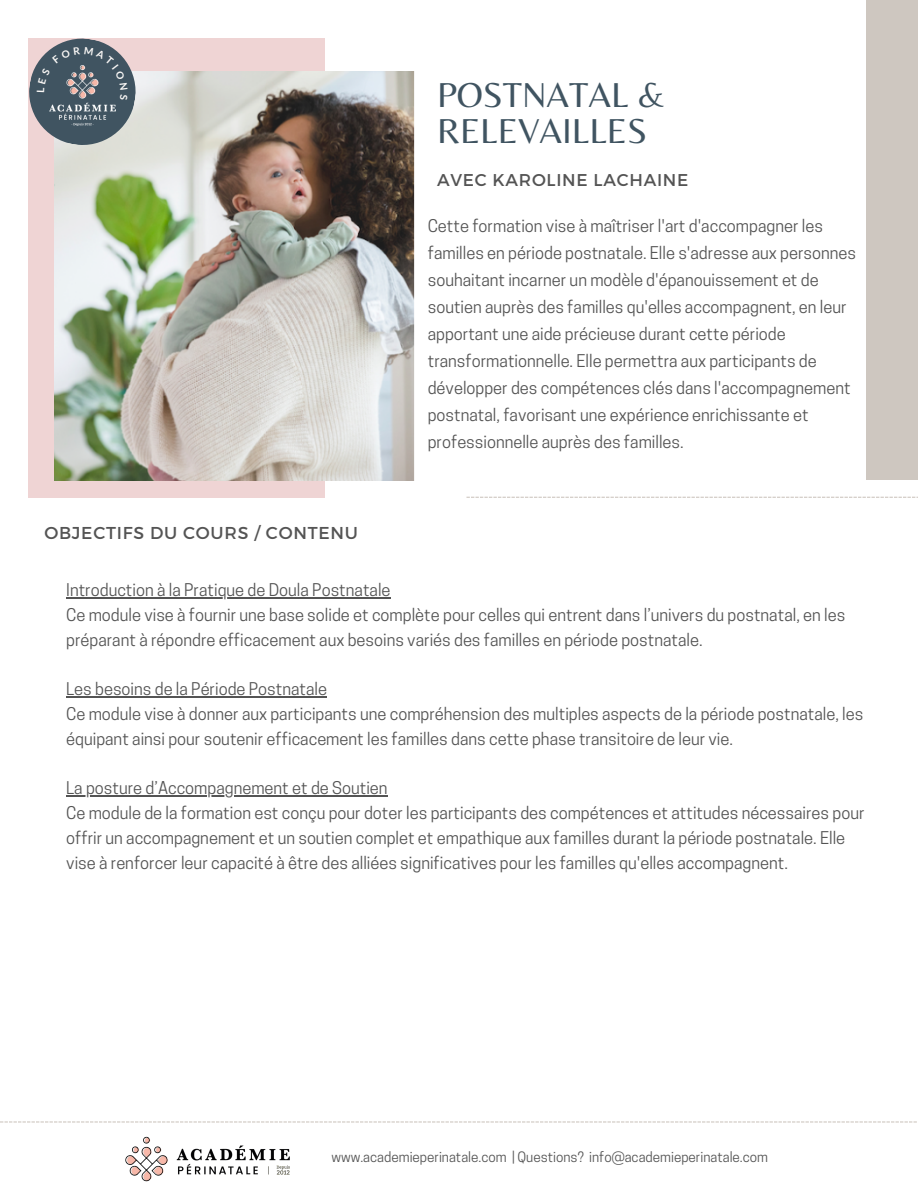
<style>
.page{position:relative;width:918px;height:1188px;background:#fff}
.page>*{position:absolute;margin:0;border:0;box-sizing:border-box;transform-origin:0 0}
.t1{font:36px/36px "Belleza";color:#405461}
.t2{font:17.25px "Montserrat";letter-spacing:.045em;color:#545454}
.t3{font:17.1px "Montserrat";letter-spacing:.045em;color:#545454}
.t4{font:16.5px/27px "Cooper Hewitt";color:#545454}
.t5{font:13.5px "Cooper Hewitt";color:#545454}
</style>
<div class="page">
<div style="left:28px;top:38px;width:297px;height:459px;background:#efd4d4"></div>
<img style="left:55px;top:72px;width:360px;height:408px">
<svg style="left:466px;top:497px;width:452px;height:1px"></svg>
<div style="left:866px;top:0;width:52px;height:479px;background:#cec7c0"></div>
<hr style="left:66px;top:598px;width:325px;height:1px;background:#545454">
<hr style="left:66px;top:697px;width:261px;height:1px;background:#545454">
<hr style="left:66px;top:796px;width:322px;height:1px;background:#545454">
<img style="left:125px;top:1136px;width:165px;height:46px">
<svg style="left:0;top:1121px;width:917px;height:2px"></svg>
<svg style="left:29px;top:38px;width:111px;height:111px"></svg>
<h1 class="t1" style="left:437px;top:76px;width:230px">POSTNATAL &amp;<br>RELEVAILLES</h1>
<p class="t3" style="left:437px;top:169px;width:253px">AVEC KAROLINE LACHAINE</p>
<p class="t2" style="left:44px;top:521px;width:315px">OBJECTIFS DU COURS / CONTENU</p>
<p class="t4" style="left:428px;top:215px;width:430px">Cette formation vise à maîtriser l'art d'accompagner les familles en période postnatale. Elle s'adresse aux personnes souhaitant incarner un modèle d'épanouissement et de soutien auprès des familles qu'elles accompagnent, en leur apportant une aide précieuse durant cette période transformationnelle. Elle permettra aux participants de développer des compétences clés dans l'accompagnement postnatal, favorisant une expérience enrichissante et professionnelle auprès des familles.</p>
<p class="t4" style="left:66px;top:580px;width:781px;line-height:24.8px">Introduction à la Pratique de Doula Postnatale<br>Ce module vise à fournir une base solide et complète pour celles qui entrent dans l’univers du postnatal, en les préparant à répondre efficacement aux besoins variés des familles en période postnatale.</p>
<p class="t4" style="left:66px;top:679px;width:799px;line-height:24.8px">Les besoins de la Période Postnatale<br>Ce module vise à donner aux participants une compréhension des multiples aspects de la période postnatale, les équipant ainsi pour soutenir efficacement les familles dans cette phase transitoire de leur vie.</p>
<p class="t4" style="left:66px;top:778px;width:800px;line-height:24.8px">La posture d’Accompagnement et de Soutien<br>Ce module de la formation est conçu pour doter les participants des compétences et attitudes nécessaires pour offrir un accompagnement et un soutien complet et empathique aux familles durant la période postnatale. Elle vise à renforcer leur capacité à être des alliées significatives pour les familles qu'elles accompagnent.</p>
<p class="t5" style="left:331px;top:1152px;width:438px">www.academieperinatale.com | Questions? info@academieperinatale.com</p>
</div>
